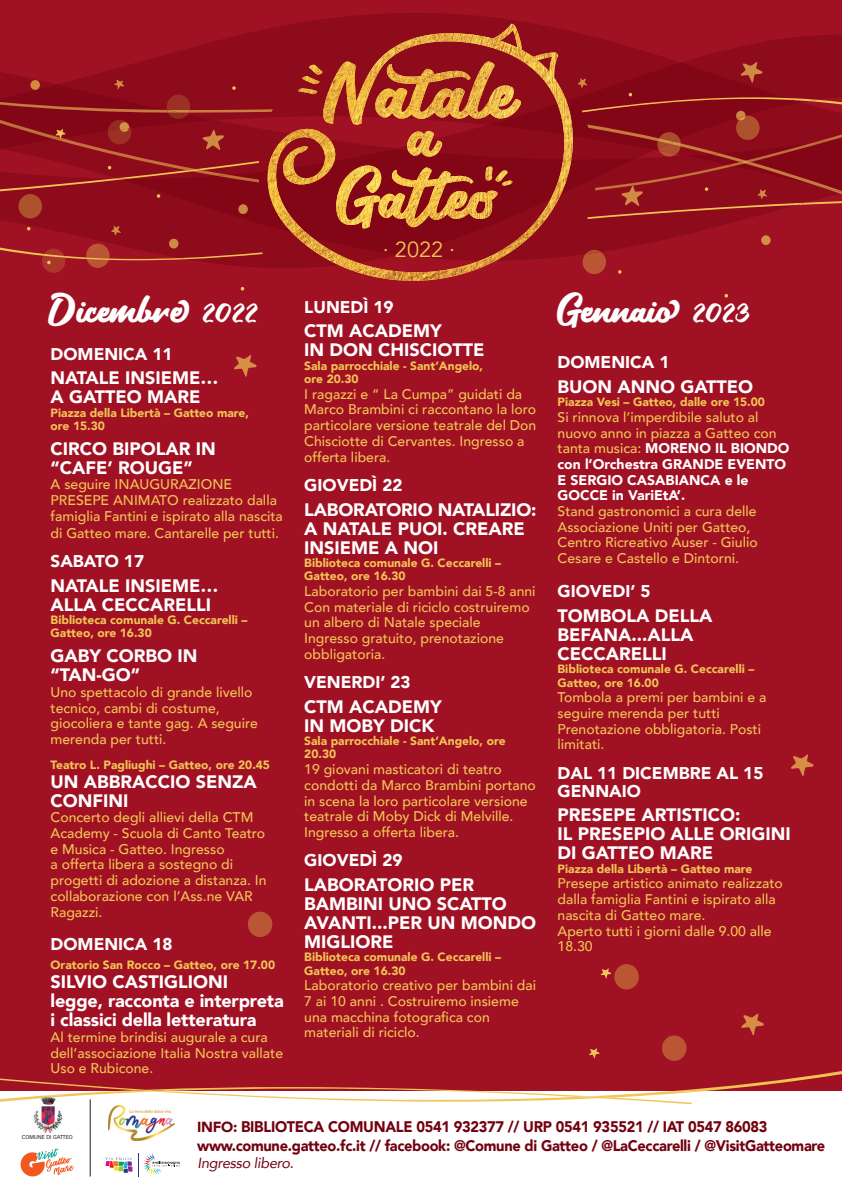
<style>
.page{position:relative;width:842px;height:1191px;background:#a11124}
.page>*{position:absolute;margin:0;border:0;box-sizing:border-box;transform-origin:0 0}
.t1{font:700 42px "Mothica";color:#fff}
.t2{font:21.7px "Avenir";color:#f2c554}
.t3{font:900 18px/19px "Avenir";color:#fff}
.t4{font:900 17px/18px "Avenir";color:#fff}
.t5{font:900 15.3px/19px "Avenir";letter-spacing:-.02em;color:#730210;scale:.95 1}
.t6{font:italic 14.6px "Avenir";letter-spacing:-.02em;color:#730210}
.t7{font:500 14px/15.7px "Avenir";color:#f2c554}
.t8{font:900 14px/15.7px "Avenir";color:#fff}
.t9{font:900 12px/13.3px "Avenir";color:#f2c554}
.t10{font:5.5px "Vectora LT Std";color:#231f20}
.s1{font-weight:500;color:#f2c554}
.s2{font-size:14.6px}
</style>
<div class="page">
<svg style="left:141px;top:13px;width:444px;height:49px"></svg>
<svg style="left:576px;top:35px;width:266px;height:27px;fill:#8e0b1c"></svg>
<svg style="left:265px;top:23px;width:311px;height:39px"></svg>
<img style="left:267px;top:24px;width:307px;height:257px">
<svg style="left:724px;top:294px;width:4px;height:4px"></svg>
<svg style="left:741px;top:1013px;width:23px;height:22px"></svg>
<svg style="left:791px;top:754px;width:23px;height:22px"></svg>
<svg style="left:234px;top:355px;width:23px;height:22px"></svg>
<svg style="left:0;top:62px;width:842px;height:212px"></svg>
<div style="left:0;top:1091px;width:842px;height:100px;background:#fff"></div>
<svg style="left:0;top:1071px;width:842px;height:33px"></svg>
<img style="left:109px;top:1106px;width:65px;height:34px">
<svg style="left:105px;top:1157px;width:27px;height:15px"></svg>
<svg style="left:138px;top:1153px;width:42px;height:23px"></svg>
<hr style="left:90px;top:1099px;width:1px;height:77px;background:#231f20">
<svg style="left:20px;top:1148px;width:54px;height:29px"></svg>
<img style="left:32px;top:1099px;width:31px;height:35px">
<img style="left:32px;top:1095px;width:31px;height:4px">
<div style="left:614px;top:964px;width:25px;height:25px;background:#ba5633;border-radius:50%"></div>
<div style="left:248px;top:911px;width:24px;height:26px;background:#ba5633;border-radius:50%"></div>
<div style="left:662px;top:1035px;width:24px;height:25px;background:#ba5633;border-radius:50%"></div>
<svg style="left:601px;top:968px;width:10px;height:10px"></svg>
<svg style="left:589px;top:1048px;width:10px;height:10px"></svg>
<h1 class="t1" style="left:51px;top:287px;width:209px">Dicembre 2022</h1>
<p class="t4" style="left:51px;top:344px;width:124px">DOMENICA 11</p>
<p class="t3" style="left:51px;top:368px;width:170px">NATALE INSIEME…<br>A GATTEO MARE</p>
<p class="t9" style="left:51px;top:405px;width:200px">Piazza della Libertà – Gatteo mare, ore 15.30</p>
<p class="t3" style="left:51px;top:438px;width:167px">CIRCO BIPOLAR IN “CAFE’ ROUGE”</p>
<p class="t7" style="left:51px;top:476px;width:234px">A seguire INAUGURAZIONE<br>PRESEPE ANIMATO realizzato dalla famiglia Fantini e ispirato alla nascita</p>
<p class="t7" style="left:51px;top:524px;width:230px">di Gatteo mare. Cantarelle per tutti.</p>
<p class="t4" style="left:51px;top:552px;width:95px">SABATO 17</p>
<p class="t3" style="left:51px;top:575px;width:170px">NATALE INSIEME…<br>ALLA CECCARELLI</p>
<p class="t9" style="left:51px;top:613px;width:198px">Biblioteca comunale G. Ceccarelli –<br>Gatteo, ore 16.30</p>
<p class="t3" style="left:51px;top:646px;width:148px">GABY CORBO IN “TAN-GO”</p>
<p class="t7" style="left:51px;top:683px;width:209px">Uno spettacolo di grande livello tecnico, cambi di costume, giocoliera e tante gag. A seguire merenda per tutti.</p>
<p class="t9" style="left:51px;top:757px;width:221px">Teatro L. Pagliughi – Gatteo, ore 20.45</p>
<p class="t3" style="left:51px;top:771px;width:208px">UN ABBRACCIO SENZA<br>CONFINI</p>
<p class="t7" style="left:51px;top:809px;width:218px">Concerto degli allievi della CTM<br>Academy - Scuola di Canto Teatro e Musica - Gatteo. Ingresso<br>a offerta libera a sostegno di progetti di adozione a distanza. In collaborazione con l’Ass.ne VAR<br>Ragazzi.</p>
<p class="t4" style="left:51px;top:935px;width:124px">DOMENICA 18</p>
<p class="t9" style="left:51px;top:958px;width:226px">Oratorio San Rocco – Gatteo, ore 17.00</p>
<p class="t3" style="left:51px;top:972px;width:235px">SILVIO CASTIGLIONI legge, racconta e interpreta i classici della letteratura</p>
<p class="t7" style="left:51px;top:1028px;width:234px">Al termine brindisi augurale a cura dell’associazione Italia Nostra vallate<br>Uso e Rubicone.</p>
<h2 class="t2" style="left:383px;top:237px;width:74px">· 2022 ·</h2>
<p class="t4" style="left:304px;top:297px;width:91px">LUNEDÌ 19</p>
<p class="t3" style="left:304px;top:321px;width:182px">CTM ACADEMY<br>IN DON CHISCIOTTE</p>
<p class="t9" style="left:304px;top:358px;width:180px">Sala parrocchiale - Sant’Angelo, ore 20.30</p>
<p class="t7" style="left:304px;top:385px;width:234px">I ragazzi e “ La Cumpa” guidati da<br>Marco Brambini ci raccontano la loro particolare versione teatrale del Don<br>Chisciotte di Cervantes. Ingresso a offerta libera.</p>
<p class="t4" style="left:304px;top:475px;width:100px">GIOVEDÌ 22</p>
<p class="t3" style="left:304px;top:499px;width:234px">LABORATORIO NATALIZIO:<br>A NATALE PUOI. CREARE<br>INSIEME A NOI</p>
<p class="t9" style="left:304px;top:556px;width:198px">Biblioteca comunale G. Ceccarelli –<br>Gatteo, ore 16.30</p>
<p class="t7" style="left:304px;top:582px;width:233px">Laboratorio per bambini dai 5-8 anni<br>Con materiale di riciclo costruiremo un albero di Natale speciale<br>Ingresso gratuito, prenotazione obbligatoria.</p>
<p class="t4" style="left:304px;top:673px;width:108px">VENERDI’ 23</p>
<p class="t3" style="left:304px;top:696px;width:139px">CTM ACADEMY<br>IN MOBY DICK</p>
<p class="t9" style="left:304px;top:734px;width:203px">Sala parrocchiale - Sant’Angelo, ore<br>20.30</p>
<p class="t7" style="left:304px;top:760px;width:233px">19 giovani masticatori di teatro condotti da Marco Brambini portano in scena la loro particolare versione teatrale di Moby Dick di Melville.<br>Ingresso a offerta libera.</p>
<p class="t4" style="left:304px;top:851px;width:100px">GIOVEDÌ 29</p>
<p class="t3" style="left:304px;top:874px;width:233px">LABORATORIO PER<br>BAMBINI UNO SCATTO<br>AVANTI...PER UN MONDO<br>MIGLIORE</p>
<p class="t9" style="left:304px;top:950px;width:198px">Biblioteca comunale G. Ceccarelli –<br>Gatteo, ore 16.30</p>
<p class="t7" style="left:304px;top:977px;width:233px">Laboratorio creativo per bambini dai<br>7 ai 10 anni . Costruiremo insieme una macchina fotografica con materiali di riciclo.</p>
<h1 class="t1" style="left:557px;top:287px;width:195px">Gennaio 2023</h1>
<p class="t4" style="left:557px;top:353px;width:114px">DOMENICA 1</p>
<p class="t3" style="left:557px;top:376px;width:197px">BUON ANNO GATTEO</p>
<p class="t9" style="left:557px;top:395px;width:209px">Piazza Vesi – Gatteo, dalle ore 15.00</p>
<p class="t8" style="left:557px;top:409px;width:233px"><span class="s1">Si rinnova l’imperdibile saluto al nuovo anno in piazza a Gatteo con tanta musica:</span> MORENO IL BIONDO con l’Orchestra GRANDE EVENTO<br>E SERGIO CASABIANCA e le<br>GOCCE in VariEtA’.</p>
<p class="t7" style="left:557px;top:502px;width:202px">Stand gastronomici a cura delle<br>Associazione Uniti per Gatteo,<br>Centro Ricreativo Auser - Giulio<br>Cesare e Castello e Dintorni.</p>
<p class="t4" style="left:557px;top:582px;width:95px">GIOVEDI’ 5</p>
<p class="t3" style="left:557px;top:605px;width:156px">TOMBOLA DELLA<br>BEFANA...ALLA<br>CECCARELLI</p>
<p class="t9" style="left:557px;top:662px;width:198px">Biblioteca comunale G. Ceccarelli –<br>Gatteo, ore 16.00</p>
<p class="t7" style="left:557px;top:688px;width:210px">Tombola a premi per bambini e a seguire merenda per tutti<br>Prenotazione obbligatoria. Posti limitati.</p>
<p class="t4" style="left:557px;top:763px;width:207px">DAL 11 DICEMBRE AL 15<br>GENNAIO</p>
<p class="t3" style="left:557px;top:805px;width:235px">PRESEPE ARTISTICO:<br>IL PRESEPIO ALLE ORIGINI<br>DI GATTEO MARE</p>
<p class="t9" style="left:557px;top:861px;width:196px">Piazza della Libertà – Gatteo mare</p>
<p class="t7" style="left:557px;top:875px;width:227px">Presepe artistico animato realizzato dalla famiglia Fantini e ispirato alla nascita di Gatteo mare.<br>Aperto tutti i giorni dalle 9.00 alle<br>18.30</p>
<p class="t10" style="left:22px;top:1133px;width:52px">COMUNE DI GATTEO</p>
<p class="t5" style="left:197px;top:1116px;width:663px"><span class="s2">INFO:</span> BIBLIOTECA COMUNALE 0541 932377 // URP 0541 935521 // IAT 0547 86083 www.comune.gatteo.fc.it // facebook: @Comune di Gatteo / @LaCeccarelli / @VisitGatteomare</p>
<p class="t6" style="left:198px;top:1154px;width:98px">Ingresso libero.</p>
</div>
